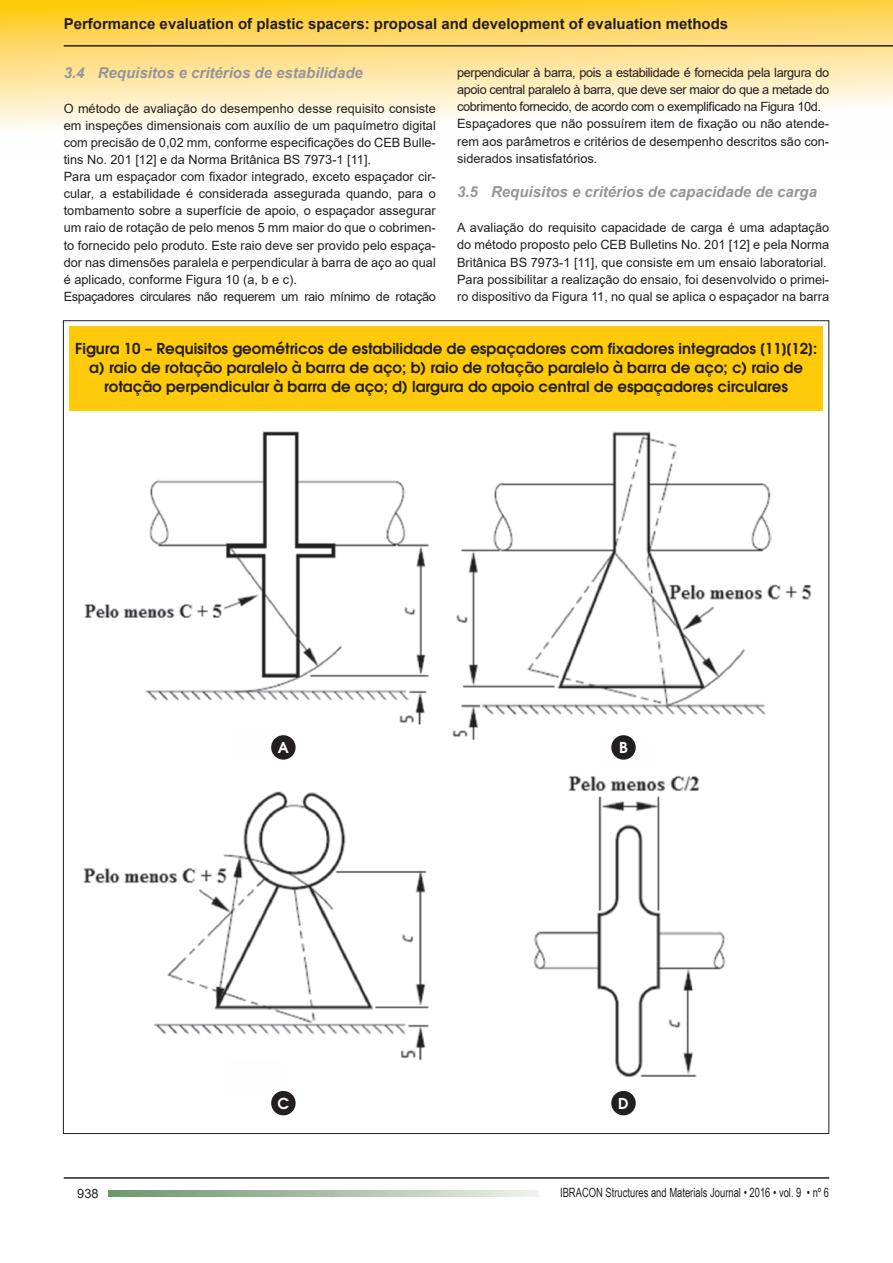
<style>
.page{position:relative;width:893px;height:1263px;background:#fff}
.page>*{position:absolute;margin:0;border:0;box-sizing:border-box;transform-origin:0 0}
.t1{font:600 15px/19px "Avant Garde";color:#231f20;text-align:center}
.t2{font:700 15px "Arial";color:#231f20}
.t3{font:italic 700 15px "Arial";color:#939598}
.t4{font:600 15px "Avant Garde";color:#fff}
.t5{font:12.75px/17.1px "Arial";color:#231f20}
.t6{font:12.75px/17.2px "Arial";letter-spacing:-.03em;color:#231f20}
.t7{font:12.75px "Arial Narrow";color:#231f20;scale:.9 1}
</style>
<div class="page">
<svg style="left:0;top:0;width:893px;height:130px;background:#fee498"></svg>
<hr style="left:64px;top:1177px;width:765px;height:2px;background:#231f20">
<hr style="left:64px;top:45px;width:829px;height:2px;background:#231f20">
<svg style="left:108px;top:1190px;width:431px;height:6px;background:#acc0aa"></svg>
<img style="left:83px;top:431px;width:729px;height:664px">
<div style="left:270px;top:734px;width:27px;height:27px;border:3px solid #fff;border-radius:50%"></div>
<div style="left:271px;top:735px;width:25px;height:25px;background:#231f20;border-radius:50%"></div>
<div style="left:270px;top:1089px;width:27px;height:28px;border:3px solid #fff;border-radius:50%"></div>
<div style="left:271px;top:1091px;width:25px;height:24px;background:#231f20;border-radius:50%"></div>
<div style="left:610px;top:734px;width:27px;height:27px;border:3px solid #fff;border-radius:50%"></div>
<div style="left:611px;top:735px;width:25px;height:25px;background:#231f20;border-radius:50%"></div>
<div style="left:610px;top:1089px;width:27px;height:28px;border:3px solid #fff;border-radius:50%"></div>
<div style="left:611px;top:1091px;width:25px;height:24px;background:#231f20;border-radius:50%"></div>
<div style="left:70px;top:326px;width:753px;height:85px;background:#feca0a"></div>
<p class="t2" style="left:64px;top:13px;width:666px">Performance evaluation of plastic spacers: proposal and development of evaluation methods</p>
<p class="t3" style="left:64px;top:63px;width:301px">3.4 Requisitos e critérios de estabilidade</p>
<p class="t5" style="left:64px;top:99px;width:374px">O método de avaliação do desempenho desse requisito consiste em inspeções dimensionais com auxílio de um paquímetro digital com precisão de 0,02 mm, conforme especificações do CEB Bulle&shy;tins No. 201 [12] e da Norma Britânica BS 7973-1 [11].<br>Para um espaçador com fixador integrado, exceto espaçador cir&shy;cular, a estabilidade é considerada assegurada quando, para o tombamento sobre a superfície de apoio, o espaçador assegurar um raio de rotação de pelo menos 5 mm maior do que o cobrimen&shy;to fornecido pelo produto. Este raio deve ser provido pelo espaça&shy;dor nas dimensões paralela e perpendicular à barra de aço ao qual é aplicado, conforme Figura 10 (a, b e c).<br>Espaçadores circulares não requerem um raio mínimo de rotação</p>
<p class="t6" style="left:457px;top:63px;width:374px">perpendicular à barra, pois a estabilidade é fornecida pela largura do apoio central paralelo à barra, que deve ser maior do que a metade do cobrimento fornecido, de acordo com o exemplificado na Figura 10d.<br>Espaçadores que não possuírem item de fixação ou não atende&shy;rem aos parâmetros e critérios de desempenho descritos são con&shy;siderados insatisfatórios.</p>
<p class="t3" style="left:457px;top:182px;width:361px">3.5 Requisitos e critérios de capacidade de carga</p>
<p class="t5" style="left:457px;top:219px;width:374px">A avaliação do requisito capacidade de carga é uma adaptação do método proposto pelo CEB Bulletins No. 201 [12] e pela Norma Britânica BS 7973-1 [11], que consiste em um ensaio laboratorial.<br>Para possibilitar a realização do ensaio, foi desenvolvido o primei&shy;ro dispositivo da Figura 11, no qual se aplica o espaçador na barra</p>
<p class="t1" style="left:75px;top:338px;width:743px">Figura 10 – Requisitos geométricos de estabilidade de espaçadores com fixadores integrados [11][12]: a) raio de rotação paralelo à barra de aço; b) raio de rotação paralelo à barra de aço; c) raio de rotação perpendicular à barra de aço; d) largura do apoio central de espaçadores circulares</p>
<p class="t4" style="left:278px;top:738px;width:13px">A</p>
<p class="t4" style="left:278px;top:1093px;width:13px">C</p>
<p class="t4" style="left:619px;top:738px;width:10px">B</p>
<p class="t4" style="left:618px;top:1093px;width:12px">D</p>
<p class="t5" style="left:77px;top:1185px;width:23px">938</p>
<p class="t7" style="left:560px;top:1183px;width:300px">IBRACON Structures and Materials Journal • 2016 • vol. 9 • nº 6</p>
</div>
